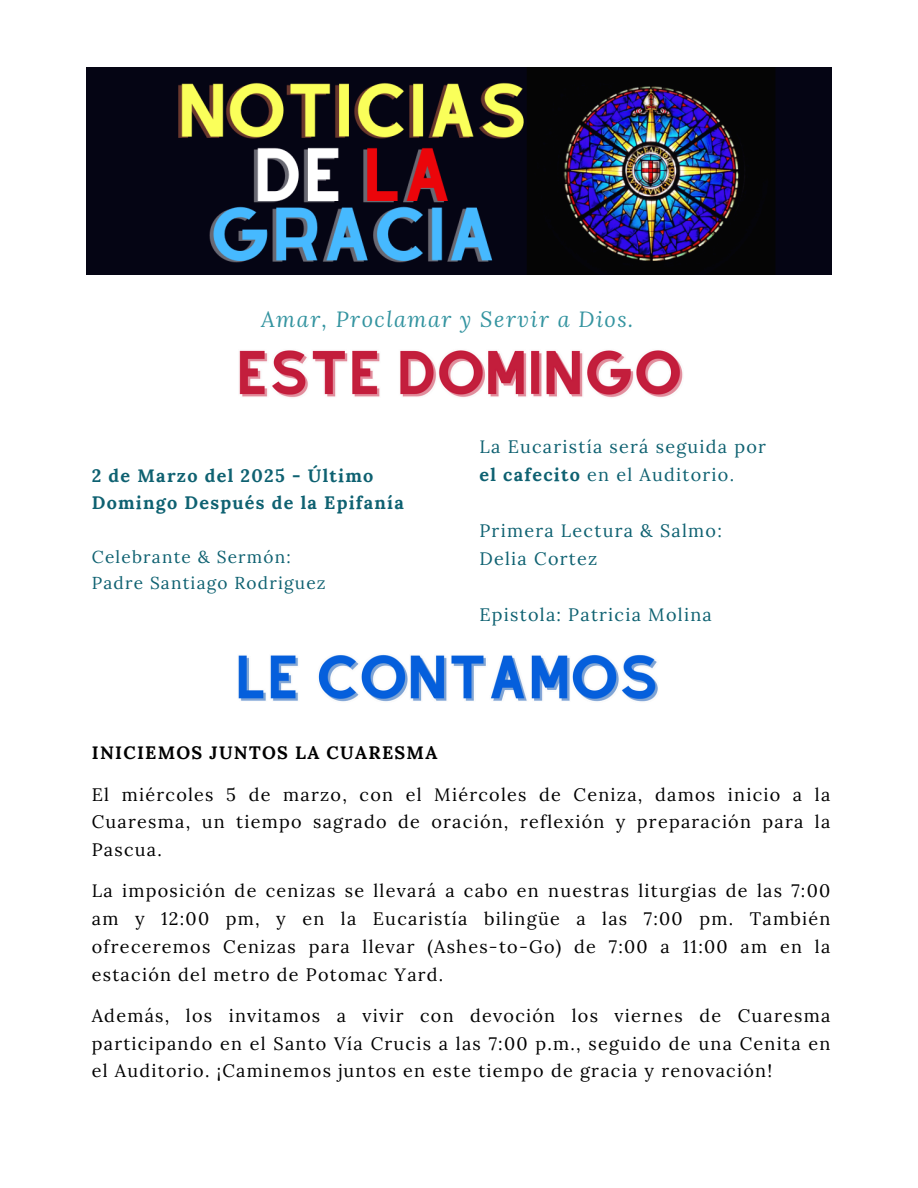
<style>
.page{position:relative;width:918px;height:1188px;background:#fff}
.page>*{position:absolute;margin:0;border:0;box-sizing:border-box;transform-origin:0 0}
.t1{font:italic 21.75px "Lora";letter-spacing:.07em;color:#3494a0}
.t2{font:18px/27.8px "Lora";letter-spacing:.07em;color:#000;text-align:justify}
.t3{font:18px "Lora";letter-spacing:.07em;color:#0e6171}
.t4{font:700 18px/27.6px "Lora";letter-spacing:.07em;color:#0e6171}
.t5{font:700 18px "Lora";letter-spacing:.07em;color:#000}
.t6{font:17.25px "Lora";letter-spacing:.07em;color:#0e6171}
.s1{font-weight:700}
</style>
<div class="page">
<img style="left:86px;top:67px;width:745px;height:207px">
<img style="left:239px;top:350px;width:444px;height:48px">
<img style="left:238px;top:654px;width:420px;height:48px">
<p class="t1" style="left:261px;top:305px;width:374px">Amar, Proclamar y Servir a Dios.</p>
<h1 class="t4" style="left:92px;top:461px;width:314px">2 de Marzo del 2025 - Último<br>Domingo Después de la Epifanía</h1>
<p class="t6" style="left:92px;top:545px;width:201px">Celebrante &amp; Sermón:</p>
<h3 class="t6" style="left:92px;top:572px;width:235px">Padre Santiago Rodriguez</h3>
<p class="t3" style="left:479px;top:435px;width:288px">La Eucaristía será seguida por</p>
<p class="t3" style="left:479px;top:463px;width:256px"><span class="s1">el cafecito</span> en el Auditorio.</p>
<p class="t3" style="left:479px;top:519px;width:244px">Primera Lectura &amp; Salmo:</p>
<p class="t3" style="left:479px;top:547px;width:119px">Delia Cortez</p>
<p class="t3" style="left:479px;top:603px;width:234px">Epistola: Patricia Molina</p>
<p class="t5" style="left:92px;top:741px;width:347px">INICIEMOS JUNTOS LA CUARESMA</p>
<p class="t2" style="left:92px;top:780px;width:740px">El miércoles 5 de marzo, con el Miércoles de Ceniza, damos inicio a la Cuaresma, un tiempo sagrado de oración, reflexión y preparación para la Pascua.</p>
<p class="t2" style="left:92px;top:877px;width:740px">La imposición de cenizas se llevará a cabo en nuestras liturgias de las 7:00 am y 12:00 pm, y en la Eucaristía bilingüe a las 7:00 pm. También ofreceremos Cenizas para llevar (Ashes-to-Go) de 7:00 a 11:00 am en la estación del metro de Potomac Yard.</p>
<h2 class="t2" style="left:92px;top:1001px;width:740px">Además, los invitamos a vivir con devoción los viernes de Cuaresma participando en el Santo Vía Crucis a las 7:00 p.m., seguido de una Cenita en el Auditorio. ¡Caminemos juntos en este tiempo de gracia y renovación!</h2>
</div>
